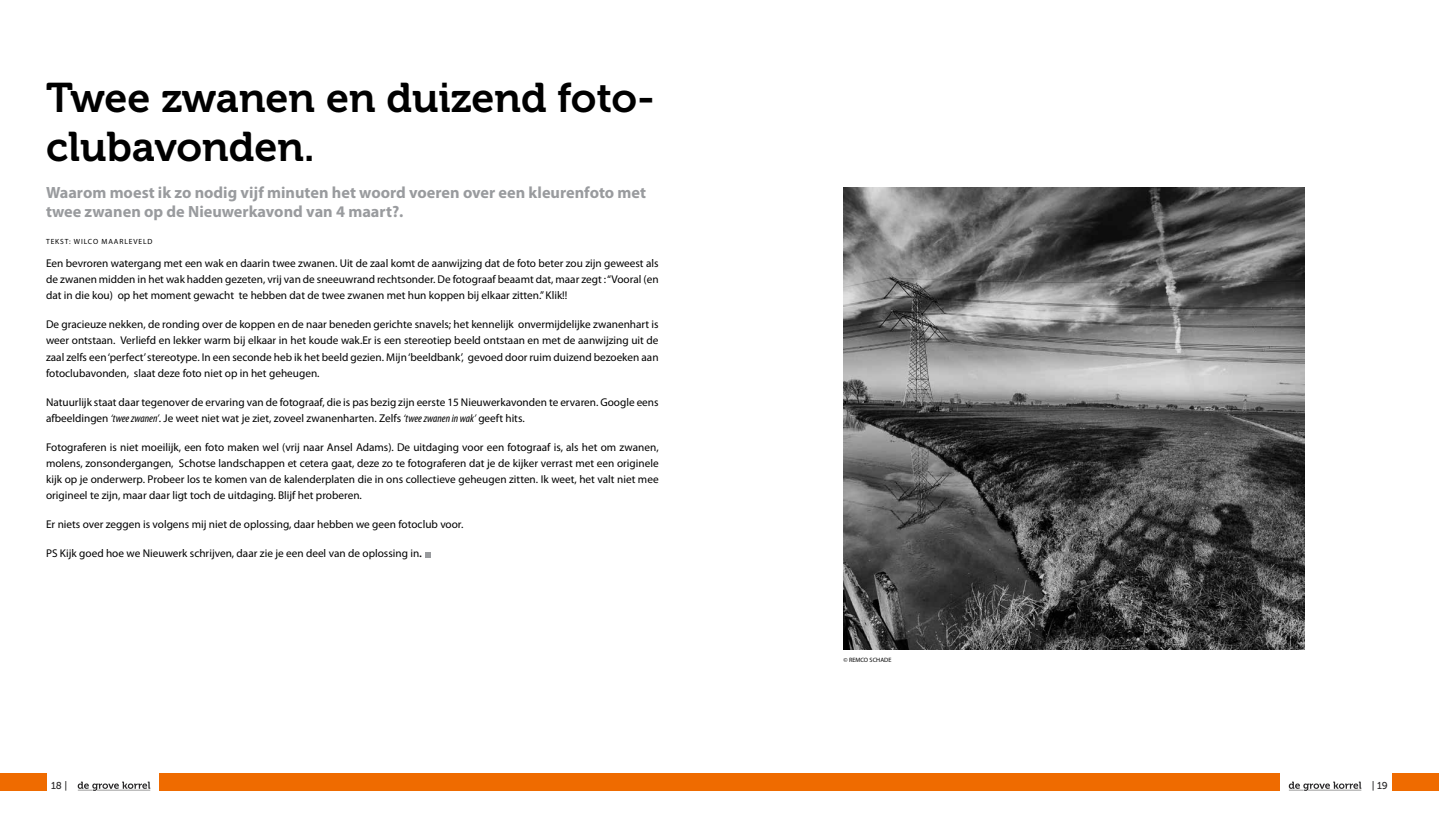
<style>
.page{position:relative;width:1439px;height:837px;background:#fff}
.page>*{position:absolute;margin:0;border:0;box-sizing:border-box;transform-origin:0 0}
.t1{font:41.25px/48.8px "Museo 700";color:#000}
.t2{font:700 16.25px/19.5px "Myriad Pro";color:#999b9e}
.t3{font:11.25px/16.2px "Myriad Pro";color:#000;text-align:justify}
.t4{font:10px "Museo Sans 500";color:#292829}
.t5{font:7.5px "Myriad Pro";letter-spacing:.12em;color:#000}
.t6{font:6.25px "Myriad Pro";color:#000}
.s1{font-style:italic;font-stretch:condensed}
.s2{font-size:13.75px}
</style>
<div class="page">
<svg style="left:78px;top:781px;width:72px;height:9px"></svg>
<svg style="left:1288px;top:781px;width:73px;height:9px"></svg>
<svg style="left:425px;top:552px;width:6px;height:5px"></svg>
<img style="left:843px;top:188px;width:461px;height:460px">
<div style="left:1393px;top:772px;width:46px;height:18px;background:#ef6b00"></div>
<div style="left:0;top:772px;width:46px;height:18px;background:#ef6b00"></div>
<div style="left:159px;top:772px;width:1120px;height:18px;background:#ef6b00"></div>
<h1 class="t1" style="left:46px;top:74px;width:610px">Twee zwanen en duizend foto&shy;clubavonden.</h1>
<h2 class="t2" style="left:46px;top:182px;width:601px">Waarom moest ik zo nodig vijf minuten het woord voeren over een kleurenfoto met twee zwanen op de Nieuwerkavond van 4 maart?.</h2>
<p class="t5" style="left:46px;top:236px;width:108px">TEKST: WILCO MAARLEVELD</p>
<p class="t3" style="left:46px;top:254px;width:614px">Een bevroren watergang met een wak en daarin twee zwanen. Uit de zaal komt de aanwijzing dat de foto beter zou zijn geweest als de zwanen midden in het wak hadden gezeten, vrij van de sneeuwrand rechtsonder. De fotograaf beaamt dat, maar zegt : “Vooral (en dat in die kou) op het moment gewacht te hebben dat de twee zwanen met hun koppen bij elkaar zitten.” Klik!!</p>
<p class="t3" style="left:46px;top:316px;width:614px">De gracieuze nekken, de ronding over de koppen en de naar beneden gerichte snavels; het kennelijk onvermijdelijke zwanenhart is weer ontstaan. Verliefd en lekker warm bij elkaar in het koude wak.Er is een stereotiep beeld ontstaan en met de aanwijzing uit de zaal zelfs een ‘perfect’ stereotype. In een seconde heb ik het beeld gezien. Mijn ‘beeldbank’, gevoed door ruim duizend bezoeken aan fotoclubavonden, slaat deze foto niet op in het geheugen.</p>
<p class="t3" style="left:46px;top:393px;width:614px">Natuurlijk staat daar tegenover de ervaring van de fotograaf, die is pas bezig zijn eerste 15 Nieuwerkavonden te ervaren. Google eens afbeeldingen <span class="s1">‘twee zwanen’</span>. Je weet niet wat je ziet, zoveel zwanenharten. Zelfs <span class="s1">‘twee zwanen in wak’</span> geeft hits.</p>
<p class="t3" style="left:46px;top:438px;width:614px">Fotograferen is niet moeilijk, een foto maken wel (vrij naar Ansel Adams). De uitdaging voor een fotograaf is, als het om zwanen, molens, zonsondergangen, Schotse landschappen et cetera gaat, deze zo te fotograferen dat je de kijker verrast met een originele kijk op je onderwerp. Probeer los te komen van de kalenderplaten die in ons collectieve geheugen zitten. Ik weet, het valt niet mee origineel te zijn, maar daar ligt toch de uitdaging. Blijf het proberen.</p>
<p class="t3" style="left:46px;top:516px;width:419px">Er niets over zeggen is volgens mij niet de oplossing, daar hebben we geen fotoclub voor.</p>
<p class="t3" style="left:46px;top:544px;width:377px">PS Kijk goed hoe we Nieuwerk schrijven, daar zie je een deel van de oplossing in<span class="s2">.</span></p>
<p class="t6" style="left:843px;top:655px;width:49px">© REMCO SCHADE</p>
<p class="t4" style="left:51px;top:779px;width:18px">18 |</p>
<p class="t4" style="left:1371px;top:779px;width:18px">| 19</p>
</div>
